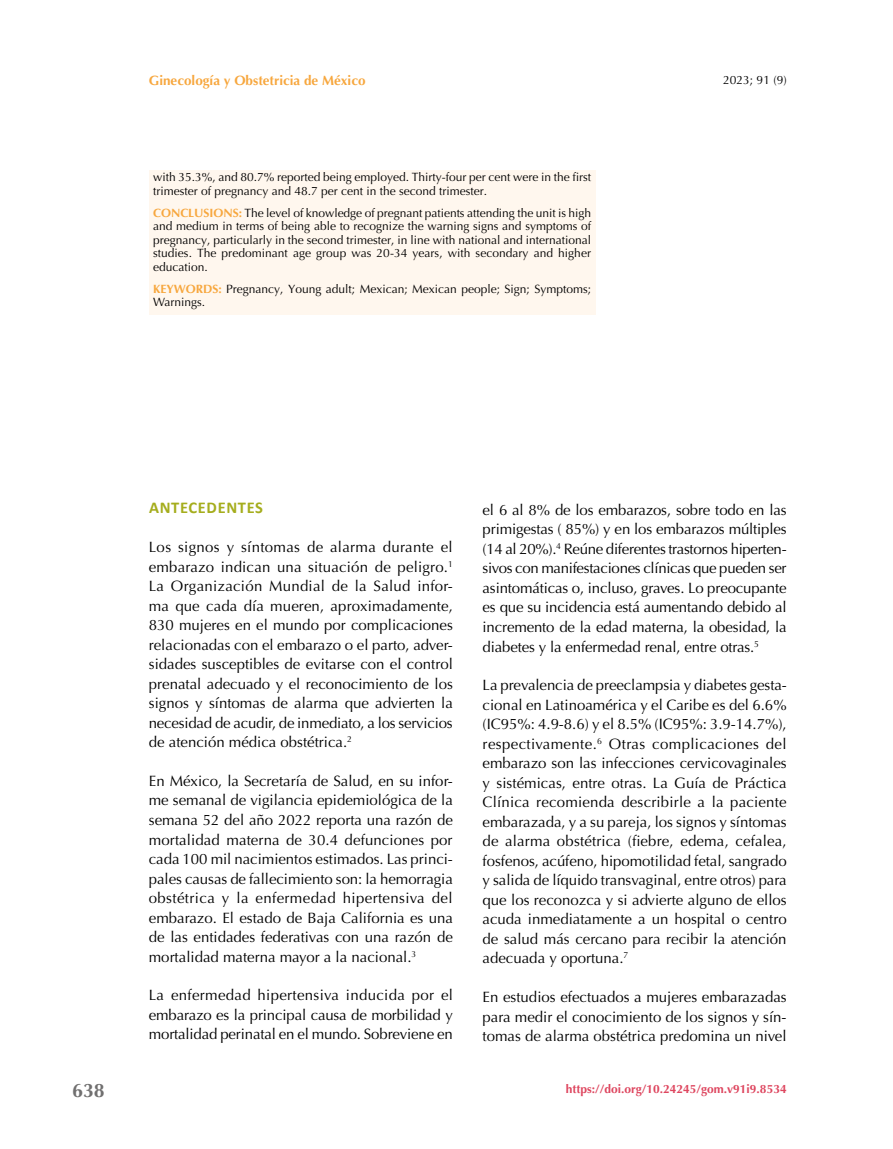
<style>
.page{position:relative;width:893px;height:1149px;background:#fff}
.page>*{position:absolute;margin:0;border:0;box-sizing:border-box;transform-origin:0 0}
.t1{font:700 19.5px "Optima";color:#706f6f}
.t2{font:700 16.5px "Calibri";letter-spacing:.04em;color:#a5ad1d}
.t3{font:15px/19.5px "Optima";color:#000;text-align:justify}
.t4{font:700 13.5px "Optima";color:#f7a73e}
.t5{font:12px/13.5px "Optima";color:#000}
.t6{font:700 12px "Optima";color:#de465f}
.s1{font-weight:700;color:#f7a73e}
</style>
<div class="page">
<div style="left:149px;top:170px;width:446px;height:144px;background:#fff7ee"></div>
<p class="t4" style="left:149px;top:73px;width:218px">Ginecología y Obstetricia de México</p>
<p class="t5" style="left:153px;top:170px;width:439px">with 35.3%, and 80.7% reported being employed. Thirty-four per cent were in the first trimester of pregnancy and 48.7 per cent in the second trimester.</p>
<p class="t5" style="left:153px;top:206px;width:440px;text-align:justify"><span class="s1">CONCLUSIONS:</span> The level of knowledge of pregnant patients attending the unit is high and medium in terms of being able to recognize the warning signs and symptoms of pregnancy, particularly in the second trimester, in line with national and international studies. The predominant age group was 20-34 years, with secondary and higher education.</p>
<p class="t5" style="left:153px;top:282px;width:439px"><span class="s1">KEYWORDS:</span> Pregnancy, Young adult; Mexican; Mexican people; Sign; Symptoms;<br>Warnings.</p>
<p class="t5" style="left:723px;top:73px;width:65px">2023; 91 (9)</p>
<h1 class="t1" style="left:72px;top:1079px;width:34px">638</h1>
<p class="t2" style="left:149px;top:497px;width:115px">ANTECEDENTES</p>
<p class="t3" style="left:149px;top:537px;width:306px">Los signos y síntomas de alarma durante el embarazo indican una situación de peligro.<sup>1<br></sup>La Organización Mundial de la Salud infor&shy;ma que cada día mueren, aproximadamente, 830 mujeres en el mundo por complicaciones relacionadas con el embarazo o el parto, adver&shy;sidades susceptibles de evitarse con el control prenatal adecuado y el reconocimiento de los signos y síntomas de alarma que advierten la necesidad de acudir, de inmediato, a los servicios de atención médica obstétrica.<sup>2</sup></p>
<p class="t3" style="left:149px;top:771px;width:306px">En México, la Secretaría de Salud, en su infor&shy;me semanal de vigilancia epidemiológica de la semana 52 del año 2022 reporta una razón de mortalidad materna de 30.4 defunciones por cada 100 mil nacimientos estimados. Las princi&shy;pales causas de fallecimiento son: la hemorragia obstétrica y la enfermedad hipertensiva del embarazo. El estado de Baja California es una de las entidades federativas con una razón de mortalidad materna mayor a la nacional.<sup>3</sup></p>
<p class="t3" style="left:149px;top:985px;width:306px">La enfermedad hipertensiva inducida por el embarazo es la principal causa de morbilidad y mortalidad perinatal en el mundo. Sobreviene en</p>
<p class="t3" style="left:483px;top:500px;width:306px">el 6 al 8% de los embarazos, sobre todo en las primigestas ( 85%) y en los embarazos múltiples (14 al 20%).<sup>4</sup> Reúne diferentes trastornos hiperten&shy;sivos con manifestaciones clínicas que pueden ser asintomáticas o, incluso, graves. Lo preocupante es que su incidencia está aumentando debido al incremento de la edad materna, la obesidad, la diabetes y la enfermedad renal, entre otras.<sup>5</sup></p>
<p class="t3" style="left:483px;top:675px;width:306px">La prevalencia de preeclampsia y diabetes gesta&shy;cional en Latinoamérica y el Caribe es del 6.6% (IC95%: 4.9-8.6) y el 8.5% (IC95%: 3.9-14.7%), respectivamente.<sup>6</sup> Otras complicaciones del embarazo son las infecciones cervicovaginales y sistémicas, entre otras. La Guía de Práctica Clínica recomienda describirle a la paciente embarazada, y a su pareja, los signos y síntomas de alarma obstétrica (fiebre, edema, cefalea, fosfenos, acúfeno, hipomotilidad fetal, sangrado y salida de líquido transvaginal, entre otros) para que los reconozca y si advierte alguno de ellos acuda inmediatamente a un hospital o centro de salud más cercano para recibir la atención adecuada y oportuna.<sup>7</sup></p>
<p class="t3" style="left:483px;top:987px;width:306px">En estudios efectuados a mujeres embarazadas para medir el conocimiento de los signos y sín&shy;tomas de alarma obstétrica predomina un nivel</p>
<p class="t6" style="left:566px;top:1081px;width:222px">https://doi.org/10.24245/gom.v91i9.8534</p>
</div>
